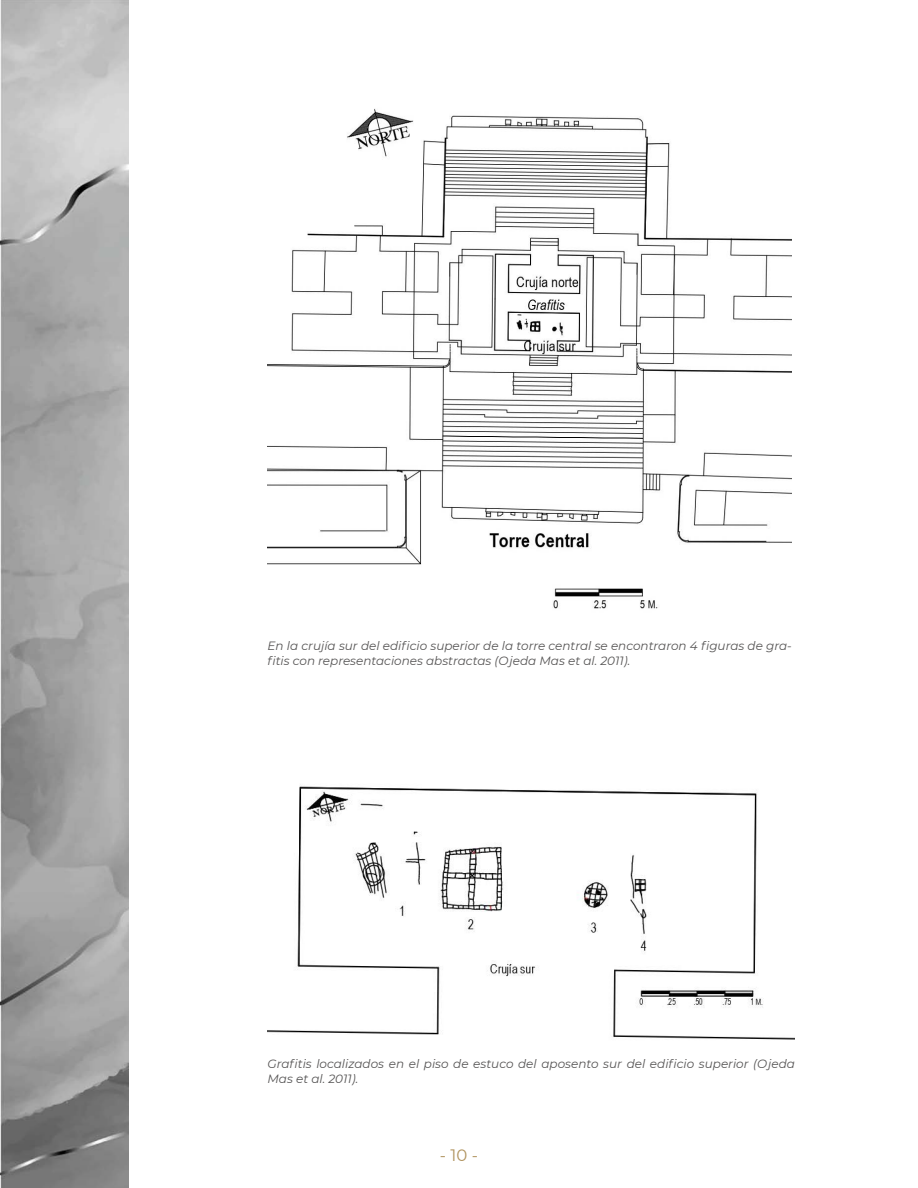
<style>
.page{position:relative;width:918px;height:1188px;background:#fff}
.page>*{position:absolute;margin:0;border:0;box-sizing:border-box;transform-origin:0 0}
.t1{font:16.5px "Montserrat";color:#b0935e}
.t2{font:12px/14.4px "Montserrat Italic 2";color:#555454}
.t3{font:italic 12px "Montserrat";color:#555454}
</style>
<div class="page">
<img style="left:0;top:0;width:129px;height:1188px">
<img style="left:267px;top:108px;width:525px;height:501px">
<img style="left:267px;top:786px;width:528px;height:254px">
<p class="t2" style="left:267px;top:638px;width:526px">En la crujía sur del edificio superior de la torre central se encontraron 4 figuras de gra&shy;fitis con representaciones abstractas (Ojeda Mas et al. 2011).</p>
<p class="t2" style="left:267px;top:1056px;width:529px">Grafitis localizados en el piso de estuco del aposento sur del edificio superior (Ojeda</p>
<p class="t3" style="left:267px;top:1070px;width:92px">Mas et al. 2011).</p>
<h1 class="t1" style="left:440px;top:1144px;width:40px">- 10 -</h1>
</div>
